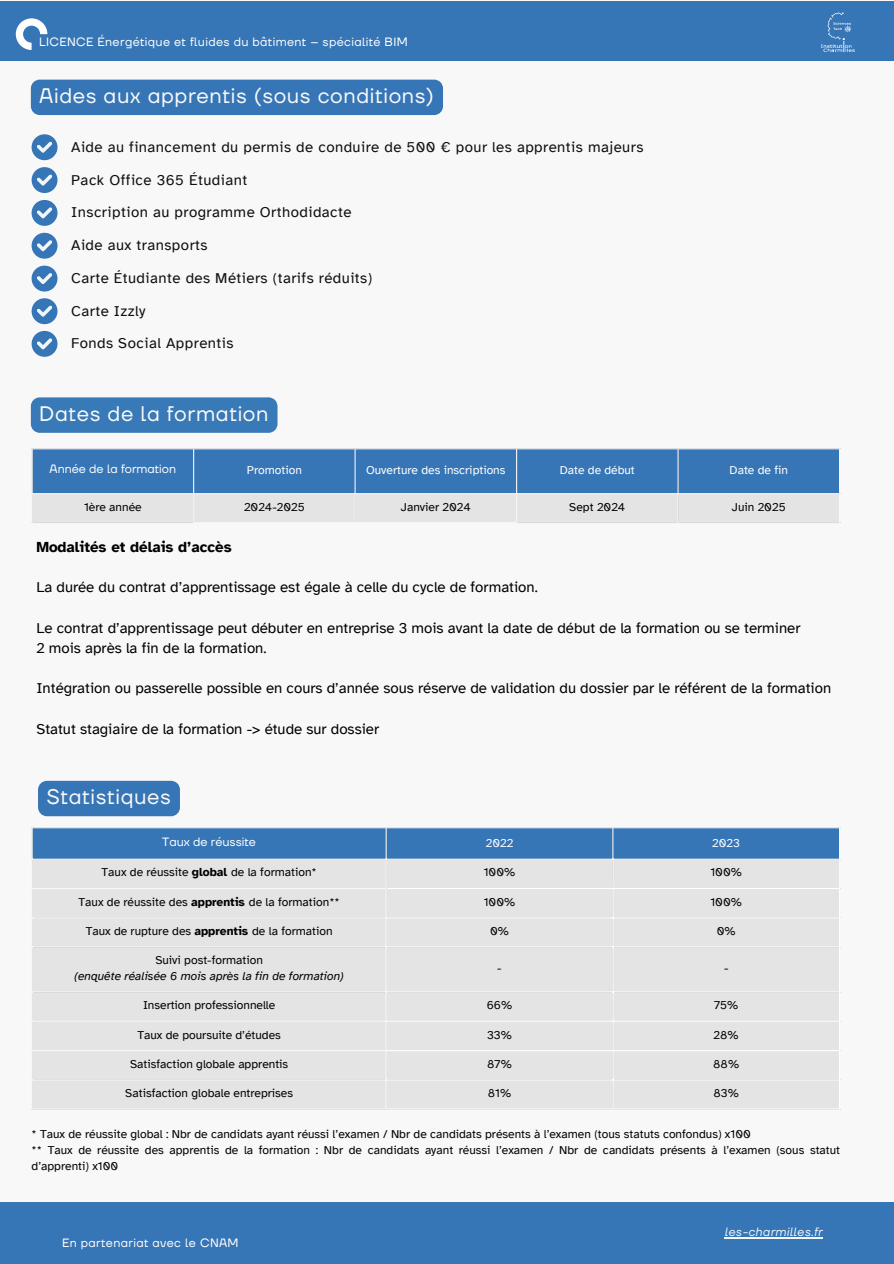
<style>
.page{position:relative;width:894px;height:1264px;background:#fff}
.page>*{position:absolute;margin:0;border:0;box-sizing:border-box;transform-origin:0 0}
.t1{font:21px "TT Firs Neue";letter-spacing:.03em;color:#f8f8f8}
.t2{font:15px/20.2px "Atkinson Hyperlegible";color:#000}
.t3{font:15px/32.8px "Atkinson Hyperlegible";letter-spacing:.03em;color:#100f0d}
.t4{font:700 15px "Atkinson Hyperlegible";color:#000}
.t5{font:12px/16px "Atkinson Hyperlegible";color:#000}
.t6{font:12px "TT Firs Neue";letter-spacing:.03em;color:#fff}
.t7{font:12px "Atkinson Hyperlegible";color:#fff}
.t8{font:italic 12px "Atkinson Hyperlegible";color:#000}
.t9{font:12px "TT Firs Neue";color:#fff}
.t10{font:italic 12px "TT Firs Neue";letter-spacing:.03em;color:#f1f6f9}
.s1{font-weight:700}
</style>
<div class="page">
<div style="left:0;top:0;width:893px;height:1263px;background:#f8f8f8"></div>
<div style="left:31px;top:80px;width:412px;height:35px;background:#3675b6"></div>
<svg style="left:32px;top:134px;width:25px;height:26px"></svg>
<svg style="left:32px;top:167px;width:25px;height:26px"></svg>
<svg style="left:32px;top:200px;width:25px;height:26px"></svg>
<svg style="left:32px;top:233px;width:25px;height:26px"></svg>
<svg style="left:32px;top:266px;width:25px;height:25px"></svg>
<div style="left:0;top:1202px;width:893px;height:61px;background:#3675b6"></div>
<hr style="left:724px;top:1237px;width:98px;height:1px;background:#f1f6f9">
<svg style="left:32px;top:298px;width:25px;height:26px"></svg>
<svg style="left:32px;top:331px;width:25px;height:26px"></svg>
<div style="left:38px;top:780px;width:142px;height:36px;background:#3675b6"></div>
<div style="left:33px;top:828px;width:805px;height:30px;background:#3675b6"></div>
<div style="left:33px;top:859px;width:805px;height:249px;background:#e4e4e4"></div>
<hr style="left:385px;top:828px;width:1px;height:60px;background:#f8f8f8">
<hr style="left:612px;top:828px;width:1px;height:60px;background:#f8f8f8">
<hr style="left:32px;top:888px;width:354px;height:1px;background:#f8f8f8">
<hr style="left:32px;top:917px;width:353px;height:1px;background:#f8f8f8">
<hr style="left:32px;top:946px;width:353px;height:1px;background:#f8f8f8">
<hr style="left:32px;top:991px;width:353px;height:1px;background:#f8f8f8">
<hr style="left:32px;top:1020px;width:353px;height:1px;background:#f8f8f8">
<hr style="left:32px;top:1050px;width:353px;height:1px;background:#f8f8f8">
<hr style="left:32px;top:1079px;width:353px;height:1px;background:#f8f8f8">
<hr style="left:385px;top:889px;width:1px;height:219px;background:#fff">
<hr style="left:612px;top:889px;width:1px;height:219px;background:#fff">
<hr style="left:838px;top:889px;width:1px;height:219px;background:#fff">
<hr style="left:386px;top:888px;width:453px;height:1px;background:#fff">
<hr style="left:385px;top:917px;width:454px;height:1px;background:#fff">
<hr style="left:385px;top:946px;width:454px;height:1px;background:#fff">
<hr style="left:385px;top:991px;width:454px;height:1px;background:#fff">
<hr style="left:385px;top:1020px;width:454px;height:1px;background:#fff">
<hr style="left:385px;top:1050px;width:454px;height:1px;background:#fff">
<hr style="left:385px;top:1079px;width:454px;height:1px;background:#fff">
<hr style="left:385px;top:1108px;width:454px;height:1px;background:#fff">
<div style="left:31px;top:397px;width:246px;height:36px;background:#3879b7"></div>
<svg style="left:33px;top:449px;width:805px;height:73px;background:#7aa1c8"></svg>
<hr style="left:193px;top:449px;width:1px;height:73px;background:#f8f8f8">
<hr style="left:354px;top:449px;width:1px;height:73px;background:#f8f8f8">
<hr style="left:516px;top:449px;width:1px;height:73px;background:#f8f8f8">
<hr style="left:677px;top:449px;width:1px;height:73px;background:#f8f8f8">
<hr style="left:32px;top:493px;width:807px;height:1px;background:#f8f8f8">
<hr style="left:194px;top:522px;width:322px;height:1px;background:#fff">
<div style="left:0;top:1px;width:893px;height:59px;background:#3675b6"></div>
<svg style="left:16px;top:18px;width:31px;height:32px"></svg>
<img style="left:821px;top:12px;width:34px;height:41px">
<p class="t6" style="left:39px;top:33px;width:370px">LICENCE Énergétique et fluides du bâtiment – spécialité BIM</p>
<h1 class="t1" style="left:39px;top:81px;width:396px">Aides aux apprentis (sous conditions)</h1>
<p class="t3" style="left:71px;top:130px;width:573px">Aide au financement du permis de conduire de 500 € pour les apprentis majeurs Pack Office 365 Étudiant<br>Inscription au programme Orthodidacte<br>Aide aux transports<br>Carte Étudiante des Métiers (tarifs réduits)</p>
<p class="t3" style="left:71px;top:294px;width:164px">Carte Izzly<br>Fonds Social Apprentis</p>
<h1 class="t1" style="left:39px;top:399px;width:230px">Dates de la formation</h1>
<p class="t9" style="left:50px;top:460px;width:128px">Année de la formation</p>
<p class="t7" style="left:247px;top:463px;width:57px">Promotion</p>
<p class="t7" style="left:366px;top:463px;width:141px">Ouverture des inscriptions</p>
<p class="t7" style="left:559px;top:463px;width:77px">Date de début</p>
<p class="t7" style="left:729px;top:463px;width:60px">Date de fin</p>
<p class="t5" style="left:84px;top:499px;width:59px">1ère année</p>
<p class="t5" style="left:244px;top:499px;width:62px">2024-2025</p>
<p class="t5" style="left:401px;top:499px;width:71px">Janvier 2024</p>
<p class="t5" style="left:569px;top:499px;width:57px">Sept 2024</p>
<p class="t5" style="left:731px;top:499px;width:55px">Juin 2025</p>
<p class="t4" style="left:36px;top:537px;width:197px">Modalités et délais d’accès</p>
<p class="t2" style="left:36px;top:577px;width:502px">La durée du contrat d’apprentissage est égale à celle du cycle de formation.</p>
<p class="t2" style="left:36px;top:617px;width:765px">Le contrat d’apprentissage peut débuter en entreprise 3 mois avant la date de début de la formation ou se terminer<br>2 mois après la fin de la formation.</p>
<p class="t2" style="left:36px;top:678px;width:796px">Intégration ou passerelle possible en cours d’année sous réserve de validation du dossier par le référent de la formation</p>
<p class="t2" style="left:36px;top:719px;width:344px">Statut stagiaire de la formation -&gt; étude sur dossier</p>
<h1 class="t1" style="left:46px;top:782px;width:126px">Statistiques</h1>
<p class="t9" style="left:162px;top:833px;width:95px">Taux de réussite</p>
<p class="t7" style="left:485px;top:836px;width:29px">2022</p>
<p class="t7" style="left:712px;top:836px;width:29px">2023</p>
<p class="t5" style="left:101px;top:864px;width:217px">Taux de réussite <span class="s1">global</span> de la formation*</p>
<p class="t5" style="left:483px;top:864px;width:33px">100%</p>
<p class="t5" style="left:710px;top:864px;width:33px">100%</p>
<p class="t5" style="left:79px;top:893px;width:262px">Taux de réussite des <span class="s1">apprentis</span> de la formation**</p>
<p class="t5" style="left:483px;top:893px;width:33px">100%</p>
<p class="t5" style="left:710px;top:893px;width:33px">100%</p>
<p class="t5" style="left:86px;top:923px;width:248px">Taux de rupture des <span class="s1">apprentis</span> de la formation</p>
<p class="t5" style="left:490px;top:923px;width:20px">0%</p>
<p class="t5" style="left:716px;top:923px;width:20px">0%</p>
<p class="t5" style="left:155px;top:952px;width:109px">Suivi post-formation</p>
<p class="t8" style="left:74px;top:969px;width:271px">(enquête réalisée 6 mois après la fin de formation)</p>
<p class="t5" style="left:497px;top:960px;width:6px">-</p>
<p class="t5" style="left:723px;top:960px;width:6px">-</p>
<p class="t5" style="left:143px;top:997px;width:134px">Insertion professionnelle</p>
<p class="t5" style="left:486px;top:997px;width:27px">66%</p>
<p class="t5" style="left:713px;top:997px;width:26px">75%</p>
<p class="t5" style="left:137px;top:1026px;width:145px">Taux de poursuite d’études</p>
<p class="t5" style="left:487px;top:1026px;width:26px">33%</p>
<p class="t5" style="left:713px;top:1026px;width:27px">28%</p>
<p class="t5" style="left:130px;top:1055px;width:160px">Satisfaction globale apprentis</p>
<p class="t5" style="left:487px;top:1055px;width:26px">87%</p>
<p class="t5" style="left:713px;top:1055px;width:27px">88%</p>
<p class="t5" style="left:125px;top:1085px;width:169px">Satisfaction globale entreprises</p>
<p class="t5" style="left:487px;top:1085px;width:25px">81%</p>
<p class="t5" style="left:713px;top:1085px;width:27px">83%</p>
<p class="t5" style="left:32px;top:1126px;width:809px">* Taux de réussite global : Nbr de candidats ayant réussi l’examen / Nbr de candidats présents à l’examen (tous statuts confondus) x100<br>** Taux de réussite des apprentis de la formation : Nbr de candidats ayant réussi l’examen / Nbr de candidats présents à l’examen (sous statut d’apprenti) x100</p>
<p class="t6" style="left:77px;top:1228px;width:164px">Codediplôme : <span class="s1">16X 310 04</span></p>
<p class="t10" style="left:724px;top:1223px;width:99px">les-charmilles.fr</p>
<p class="t6" style="left:62px;top:1234px;width:178px">En partenariat avec le CNAM</p>
</div>
